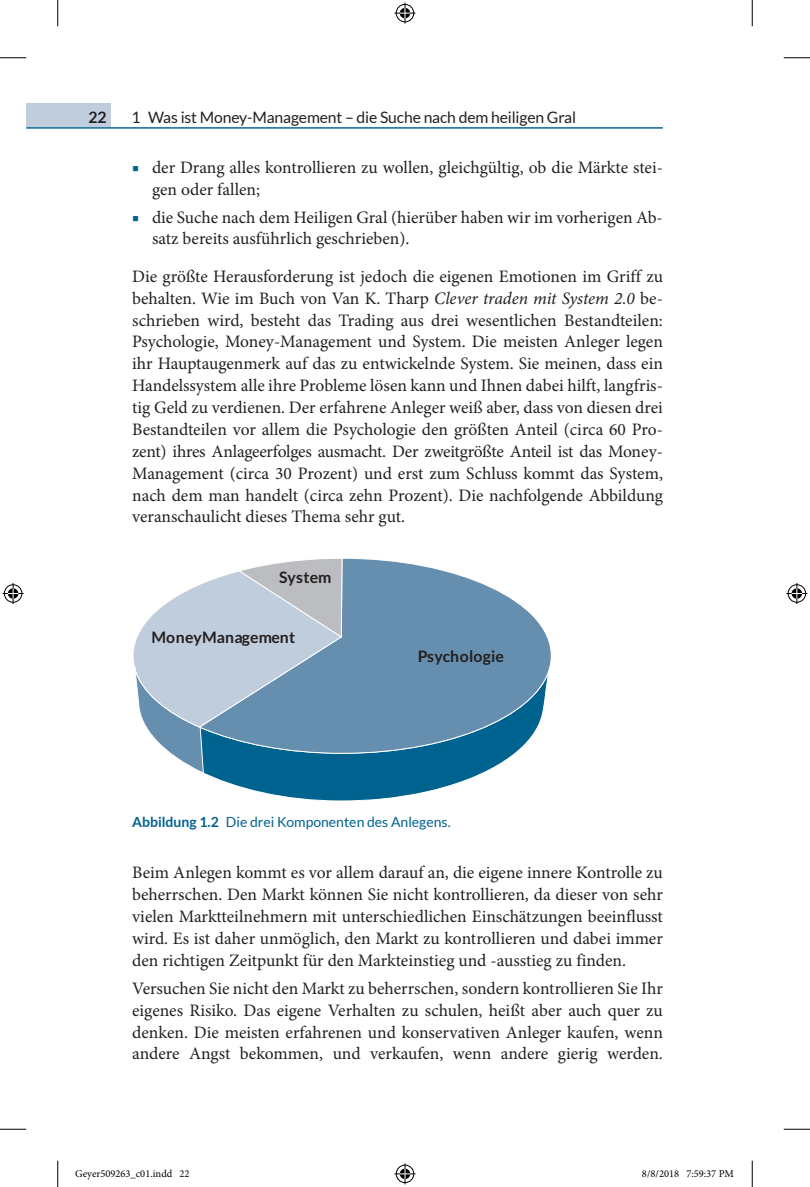
<style>
.page{position:relative;width:810px;height:1187px;background:#fff}
.page>*{position:absolute;margin:0;border:0;box-sizing:border-box;transform-origin:0 0}
.t1{font:17.5px/21.9px "Minion Pro";color:#231f20;text-align:justify}
.t2{font:15.75px "Lato";letter-spacing:-.01em;color:#231f20}
.t3{font:700 15.75px "Lato";letter-spacing:.005em;color:#231f20}
.t4{font:14px "Lato";color:#00628e}
.t5{font:10.5px "Minion Pro";color:#000}
.s1{color:#00628e}
.s2{font-style:italic}
.s3{font-weight:700}
</style>
<div class="page">
<div style="left:26px;top:104px;width:85px;height:23px;background:#bfcddc"></div>
<hr style="left:26px;top:127px;width:637px;height:2px;background:#00628e">
<svg style="left:205px;top:754px;width:309px;height:47px"></svg>
<svg style="left:343px;top:558px;width:208px;height:196px;background:#739ab7"></svg>
<svg style="left:133px;top:558px;width:210px;height:216px"></svg>
<svg style="left:0;top:57px;width:26px;height:1px"></svg>
<svg style="left:784px;top:57px;width:26px;height:1px"></svg>
<svg style="left:0;top:1129px;width:26px;height:1px"></svg>
<svg style="left:784px;top:1129px;width:26px;height:1px"></svg>
<svg style="left:57px;top:0;width:1px;height:26px"></svg>
<svg style="left:57px;top:1161px;width:1px;height:26px"></svg>
<svg style="left:752px;top:0;width:1px;height:26px"></svg>
<svg style="left:752px;top:1161px;width:1px;height:26px"></svg>
<svg style="left:394px;top:3px;width:21px;height:21px"></svg>
<svg style="left:394px;top:1163px;width:21px;height:21px"></svg>
<svg style="left:3px;top:583px;width:21px;height:21px"></svg>
<svg style="left:786px;top:583px;width:21px;height:21px"></svg>
<p class="t3" style="left:88px;top:108px;width:20px">22</p>
<p class="t2" style="left:131px;top:109px;width:446px">1 Was ist Money-Management – die Suche nach dem heiligen Gral</p>
<p class="t1" style="left:152px;top:156px;width:512px;text-indent:-20px"><span class="s1">■</span> der Drang alles kontrollieren zu wollen, gleichgültig, ob die Märkte stei&shy;gen oder fallen;</p>
<p class="t1" style="left:152px;top:206px;width:512px;text-indent:-20px"><span class="s1">■</span> die Suche nach dem Heiligen Gral (hierüber haben wir im vorherigen Ab&shy;satz bereits ausführlich geschrieben).</p>
<p class="t1" style="left:132px;top:265px;width:532px">Die größte Herausforderung ist jedoch die eigenen Emotionen im Griff zu behalten. Wie im Buch von Van K. Tharp <span class="s2">Clever traden mit System 2.0</span> be&shy;schrieben wird, besteht das Trading aus drei wesentlichen Bestandteilen:<br>Psychologie, Money-Management und System. Die meisten Anleger legen ihr Hauptaugenmerk auf das zu entwickelnde System. Sie meinen, dass ein Handelssystem alle ihre Probleme lösen kann und Ihnen dabei hilft, langfris&shy;tig Geld zu verdienen. Der erfahrene Anleger weiß aber, dass von diesen drei Bestandteilen vor allem die Psychologie den größten Anteil (circa 60 Pro&shy;zent) ihres Anlageerfolges ausmacht. Der zweitgrößte Anteil ist das Money-Management (circa 30 Prozent) und erst zum Schluss kommt das System, nach dem man handelt (circa zehn Prozent). Die nachfolgende Abbildung veranschaulicht dieses Thema sehr gut.</p>
<p class="t3" style="left:279px;top:568px;width:54px">System</p>
<p class="t3" style="left:152px;top:628px;width:145px">MoneyManagement</p>
<p class="t3" style="left:418px;top:647px;width:88px">Psychologie</p>
<p class="t4" style="left:132px;top:814px;width:320px"><span class="s3">Abbildung 1.2</span> Die drei Komponenten des Anlegens.</p>
<p class="t1" style="left:132px;top:862px;width:532px">Beim Anlegen kommt es vor allem darauf an, die eigene innere Kontrolle zu beherrschen. Den Markt können Sie nicht kontrollieren, da dieser von sehr vielen Marktteilnehmern mit unterschiedlichen Einschätzungen beeinflusst wird. Es ist daher unmöglich, den Markt zu kontrollieren und dabei immer den richtigen Zeitpunkt für den Markteinstieg und -ausstieg zu finden.</p>
<p class="t1" style="left:132px;top:977px;width:532px">Versuchen Sie nicht den Markt zu beherrschen, sondern kontrollieren Sie Ihr eigenes Risiko. Das eigene Verhalten zu schulen, heißt aber auch quer zu denken. Die meisten erfahrenen und konservativen Anleger kaufen, wenn andere Angst bekommen, und verkaufen, wenn andere gierig werden.</p>
<p class="t5" style="left:75px;top:1167px;width:116px">Geyer509263_c01.indd 22</p>
<p class="t5" style="left:642px;top:1167px;width:93px">8/8/2018 7:59:37 PM</p>
</div>
